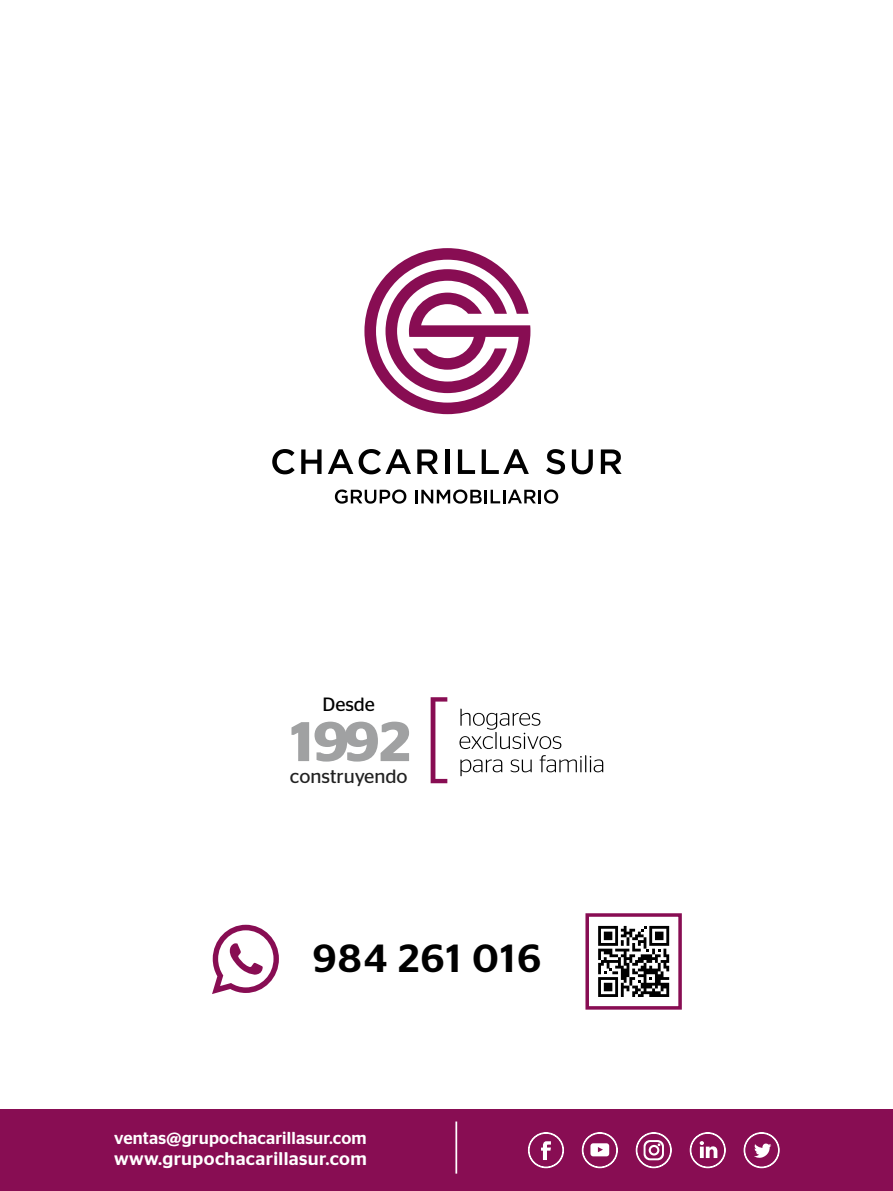
<style>
.page{position:relative;width:893px;height:1191px;background:#fff}
.page>*{position:absolute;margin:0;border:0;box-sizing:border-box;transform-origin:0 0}
.t1{font:600 55.65px "Stag Sans";color:#a0a1a2}
.t2{font:500 39.2px "Stag Sans";letter-spacing:.05em;color:#000}
.t3{font:19.25px "Stag Sans";color:#222}
.t4{font:19.25px "Stag Sans";color:#000}
.t5{font:500 18.38px "Stag Sans";letter-spacing:.02em;color:#fff}
.t6{font:500 17.32px "Stag Sans";letter-spacing:.01em;color:#fff}
</style>
<div class="page">
<div style="left:0;top:1109px;width:893px;height:82px;background:#880d53"></div>
<svg style="left:364px;top:248px;width:166px;height:166px"></svg>
<svg style="left:272px;top:449px;width:23px;height:25px"></svg>
<svg style="left:301px;top:449px;width:21px;height:25px"></svg>
<svg style="left:328px;top:449px;width:25px;height:25px"></svg>
<svg style="left:359px;top:449px;width:52px;height:25px"></svg>
<svg style="left:417px;top:449px;width:21px;height:25px"></svg>
<hr style="left:445px;top:449px;width:4px;height:25px;background:#000">
<svg style="left:458px;top:449px;width:17px;height:25px"></svg>
<svg style="left:482px;top:449px;width:47px;height:25px"></svg>
<svg style="left:546px;top:449px;width:19px;height:25px"></svg>
<svg style="left:572px;top:449px;width:21px;height:25px"></svg>
<svg style="left:601px;top:449px;width:21px;height:25px"></svg>
<svg style="left:335px;top:489px;width:71px;height:14px"></svg>
<svg style="left:415px;top:489px;width:143px;height:14px"></svg>
<svg style="left:528px;top:1132px;width:36px;height:36px"></svg>
<svg style="left:743px;top:1132px;width:37px;height:36px"></svg>
<svg style="left:689px;top:1132px;width:37px;height:36px"></svg>
<svg style="left:581px;top:1132px;width:37px;height:36px"></svg>
<svg style="left:635px;top:1132px;width:37px;height:36px"></svg>
<hr style="left:455px;top:1121px;width:2px;height:52px;background:#fff">
<svg style="left:212px;top:924px;width:67px;height:70px"></svg>
<svg style="left:585px;top:913px;width:97px;height:97px"></svg>
<svg style="left:459px;top:708px;width:102px;height:41px"></svg>
<svg style="left:460px;top:759px;width:42px;height:17px"></svg>
<svg style="left:511px;top:759px;width:21px;height:13px"></svg>
<svg style="left:540px;top:755px;width:63px;height:17px"></svg>
<svg style="left:431px;top:697px;width:16px;height:86px"></svg>
<p class="t4" style="left:322px;top:694px;width:54px">Desde</p>
<h1 class="t1" style="left:290px;top:709px;width:122px">1992</h1>
<p class="t3" style="left:290px;top:766px;width:119px">construyendo</p>
<h2 class="t2" style="left:313px;top:936px;width:230px">984 261 016</h2>
<p class="t6" style="left:114px;top:1128px;width:254px">ventas@grupochacarillasur.com</p>
<p class="t5" style="left:114px;top:1148px;width:254px">www.grupochacarillasur.com</p>
</div>
